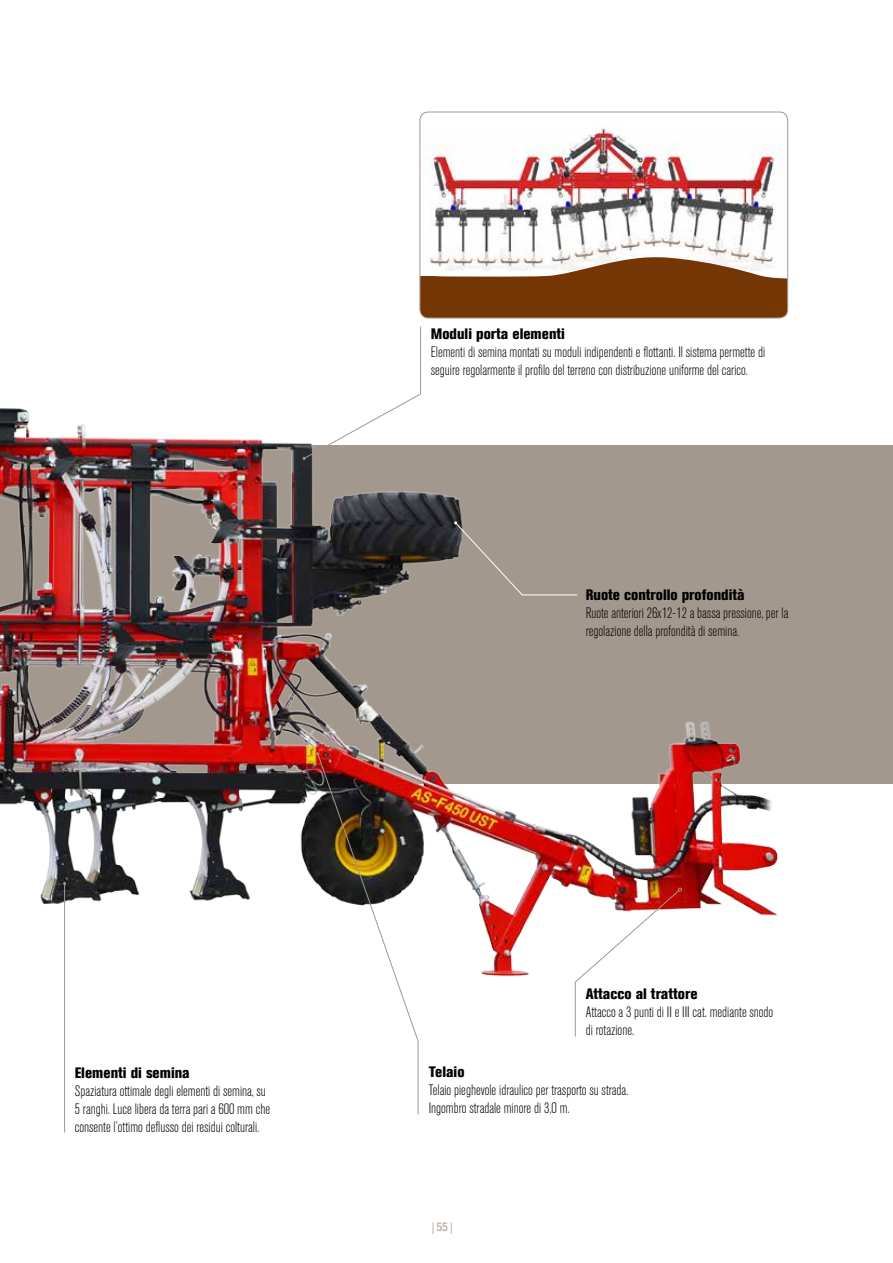
<style>
.page{position:relative;width:893px;height:1263px;background:#fff}
.page>*{position:absolute;margin:0;border:0;box-sizing:border-box;transform-origin:0 0}
.t1{font:300 condensed 15px/18px "Akzidenz Grotesk BQ";color:#000}
.t2{font:15px "Akzidenz Grotesk BQ X Bd Cnd Alt";color:#000}
.t3{font:condensed 12px "Helvetica Neue LT Std";color:#a2988e}
</style>
<div class="page">
<svg style="left:432px;top:1222px;width:2px;height:12px"></svg>
<svg style="left:451px;top:1222px;width:1px;height:12px"></svg>
<div style="left:0;top:445px;width:893px;height:338px;background:#a2988e"></div>
<img style="left:0;top:357px;width:827px;height:722px">
<img style="left:429px;top:127px;width:353px;height:127px">
<svg style="left:420px;top:254px;width:368px;height:64px"></svg>
<div style="left:420px;top:112px;width:368px;height:206px;border:1px solid #a2988e;border-radius:9px"></div>
<svg style="left:303px;top:326px;width:118px;height:134px"></svg>
<svg style="left:454px;top:521px;width:124px;height:75px"></svg>
<img style="left:316px;top:752px;width:103px;height:363px">
<hr style="left:64px;top:884px;width:1px;height:248px;background:#a2988e">
<svg style="left:574px;top:888px;width:108px;height:149px"></svg>
<p class="t2" style="left:75px;top:1064px;width:116px">Elementi di semina</p>
<p class="t1" style="left:75px;top:1083px;width:197px">Spaziatura ottimale degli elementi di semina, su<br>5 ranghi. Luce libera da terra pari a 600 mm che consente l’ottimo deflusso dei residui colturali.</p>
<p class="t2" style="left:431px;top:325px;width:136px">Moduli porta elementi</p>
<p class="t1" style="left:431px;top:343px;width:336px">Elementi di semina montati su moduli indipendenti e flottanti. Il sistema permette di seguire regolarmente il profilo del terreno con distribuzione uniforme del carico.</p>
<p class="t2" style="left:586px;top:586px;width:160px">Ruote controllo profondità</p>
<p class="t1" style="left:586px;top:604px;width:204px">Ruote anteriori 26x12-12 a bassa pressione, per la regolazione della profondità di semina.</p>
<p class="t2" style="left:586px;top:985px;width:113px">Attacco al trattore</p>
<p class="t1" style="left:586px;top:1003px;width:189px">Attacco a 3 punti di II e III cat. mediante snodo di rotazione.</p>
<p class="t2" style="left:429px;top:1063px;width:37px">Telaio</p>
<p class="t1" style="left:429px;top:1081px;width:201px">Telaio pieghevole idraulico per trasporto su strada.<br>Ingombro stradale minore di 3,0 m.</p>
<p class="t3" style="left:436px;top:1220px;width:13px">55</p>
</div>
